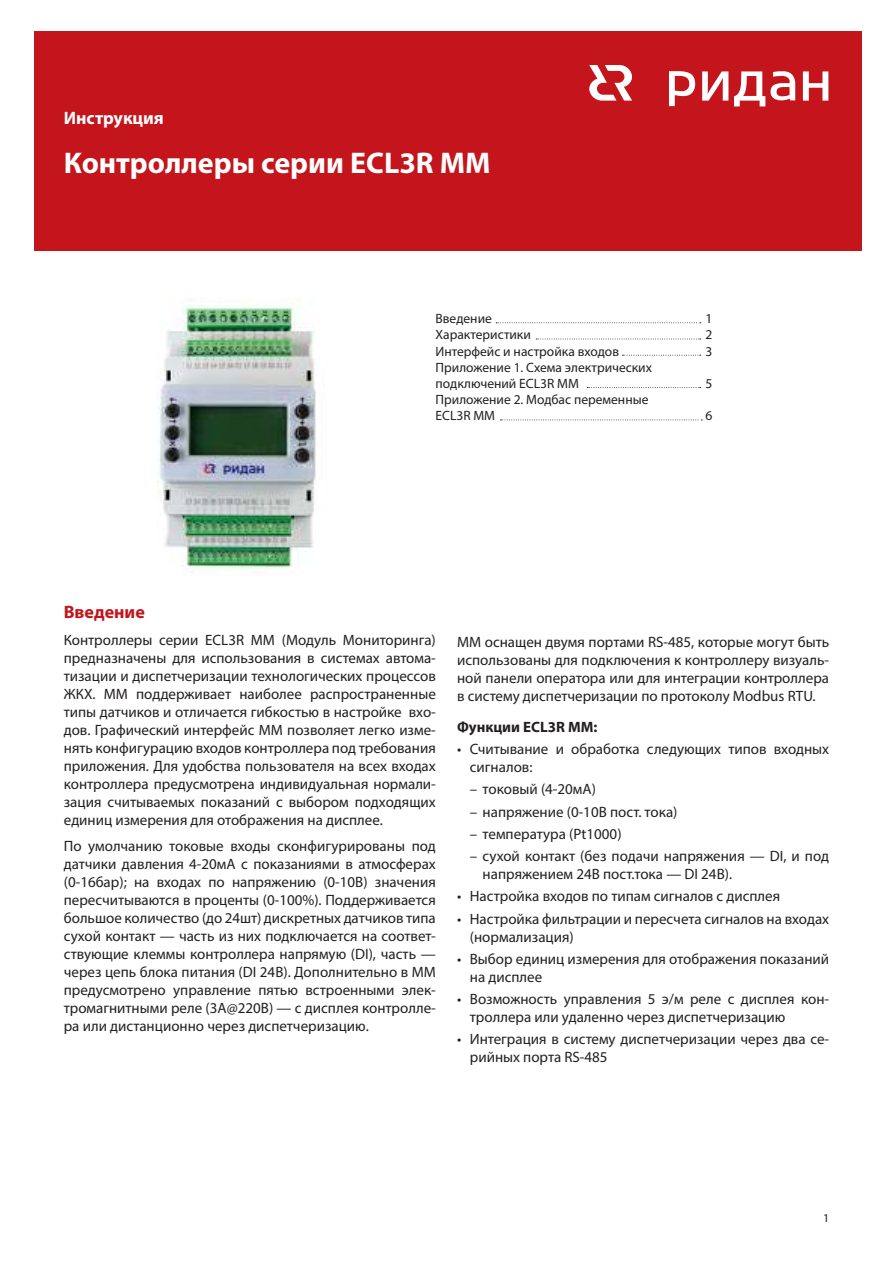
<style>
.page{position:relative;width:893px;height:1263px;background:#fff}
.page>*{position:absolute;margin:0;border:0;box-sizing:border-box;transform-origin:0 0}
.t1{font:700 30px "Myriad Pro";color:#fff}
.t2{font:700 18px "Myriad Pro";color:#fff}
.t3{font:700 18px "Myriad Pro";color:#c4151c}
.t4{font:15px/18px "Myriad Pro";color:#231f20}
.t5{font:700 15px "Myriad Pro";color:#231f20}
.t6{font:13.5px/16.2px "Myriad Pro";color:#231f20}
.t7{font:12px "Myriad Pro";color:#231f20}
</style>
<div class="page">
<div style="left:34px;top:32px;width:827px;height:219px;background:#c4151c"></div>
<svg style="left:669px;top:71px;width:160px;height:35px"></svg>
<svg style="left:589px;top:65px;width:43px;height:36px"></svg>
<svg style="left:496px;top:322px;width:205px;height:1px"></svg>
<svg style="left:536px;top:339px;width:165px;height:1px"></svg>
<svg style="left:622px;top:355px;width:79px;height:1px"></svg>
<svg style="left:587px;top:387px;width:114px;height:1px"></svg>
<svg style="left:500px;top:419px;width:202px;height:1px"></svg>
<img style="left:157px;top:299px;width:159px;height:272px">
<p class="t2" style="left:64px;top:111px;width:102px">Инструкция</p>
<h1 class="t1" style="left:64px;top:152px;width:428px">Контроллеры серии ECL3R MM</h1>
<p class="t6" style="left:436px;top:312px;width:58px">Введение</p>
<p class="t6" style="left:706px;top:312px;width:8px">1</p>
<p class="t6" style="left:436px;top:328px;width:97px">Характеристики</p>
<p class="t6" style="left:706px;top:328px;width:8px">2</p>
<p class="t6" style="left:436px;top:344px;width:185px">Интерфейс и настройка входов</p>
<p class="t6" style="left:706px;top:344px;width:8px">3</p>
<p class="t6" style="left:436px;top:360px;width:218px">Приложение 1. Cхема электрических подключений ECL3R MM</p>
<p class="t6" style="left:706px;top:376px;width:8px">5</p>
<p class="t6" style="left:436px;top:393px;width:214px">Приложение 2. Модбас переменные<br>ECL3R MM</p>
<p class="t6" style="left:706px;top:409px;width:8px">6</p>
<p class="t3" style="left:64px;top:605px;width:83px">Введение</p>
<p class="t4" style="left:64px;top:632px;width:374px;text-align:justify">Контроллеры серии ECL3R MM (Модуль Мониторинга) предназначены для использования в системах автома&shy;тизации и диспетчеризации технологических процессов ЖКХ. ММ поддерживает наиболее распространенные типы датчиков и отличается гибкостью в настройке вхо&shy;дов. Графический интерфейс ММ позволяет легко изме&shy;нять конфигурацию входов контроллера под требования приложения. Для удобства пользователя на всех входах контроллера предусмотрена индивидуальная нормали&shy;зация считываемых показаний с выбором подходящих единиц измерения для отображения на дисплее.</p>
<p class="t4" style="left:64px;top:838px;width:374px;text-align:justify">По умолчанию токовые входы сконфигурированы под датчики давления 4-20мА с показаниями в атмосферах (0-16бар); на входах по напряжению (0-10В) значения пересчитываются в проценты (0-100%). Поддерживается большое количество (до 24шт) дискретных датчиков типа сухой контакт — часть из них подключается на соответ&shy;ствующие клеммы контроллера напрямую (DI), часть — через цепь блока питания (DI 24В). Дополнительно в ММ предусмотрено управление пятью встроенными элек&shy;тромагнитными реле (3А@220В) — с дисплея контролле&shy;ра или дистанционно через диспетчеризацию.</p>
<p class="t4" style="left:457px;top:634px;width:374px;text-align:justify">ММ оснащен двумя портами RS-485, которые могут быть использованы для подключения к контроллеру визуаль&shy;ной панели оператора или для интеграции контроллера в систему диспетчеризации по протоколу Modbus RTU.</p>
<p class="t5" style="left:457px;top:721px;width:142px">Функции ECL3R MM:</p>
<p class="t4" style="left:470px;top:741px;width:361px;text-indent:-13px">• Считывание и обработка следующих типов входных сигналов:</p>
<p class="t4" style="left:470px;top:781px;width:128px">– токовый (4-20мА)</p>
<p class="t4" style="left:470px;top:804px;width:209px">– напряжение (0-10В пост. тока)</p>
<p class="t4" style="left:470px;top:826px;width:153px">– температура (Pt1000)</p>
<p class="t4" style="left:483px;top:848px;width:348px;text-indent:-13px">– сухой контакт (без подачи напряжения — DI, и под напряжением 24В пост.тока — DI 24В).</p>
<p class="t4" style="left:457px;top:888px;width:325px">• Настройка входов по типам сигналов с дисплея</p>
<p class="t4" style="left:470px;top:911px;width:361px;text-indent:-13px">• Настройка фильтрации и пересчета сигналов на входах (нормализация)</p>
<p class="t4" style="left:470px;top:951px;width:361px;text-indent:-13px">• Выбор единиц измерения для отображения показаний на дисплее</p>
<p class="t4" style="left:470px;top:991px;width:361px;text-indent:-13px">• Возможность управления 5 э/м реле с дисплея кон&shy;троллера или удаленно через диспетчеризацию</p>
<p class="t4" style="left:470px;top:1031px;width:361px;text-indent:-13px">• Интеграция в систему диспетчеризации через два се&shy;рийных порта RS-485</p>
<p class="t7" style="left:823px;top:1213px;width:8px">1</p>
</div>
